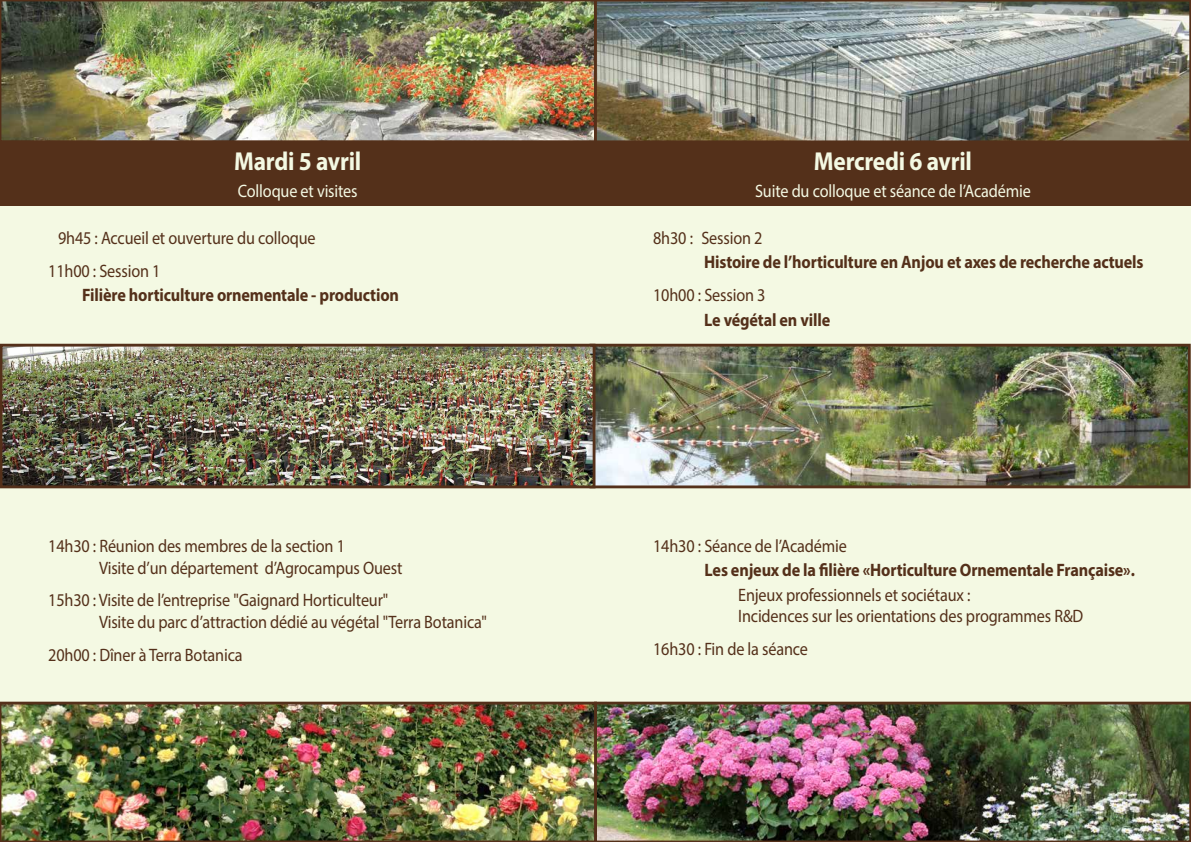
<style>
.page{position:relative;width:1191px;height:842px;background:#f4f9e3}
.page>*{position:absolute;margin:0;border:0;box-sizing:border-box;transform-origin:0 0}
.t1{font:700 26px "Myriad Pro";letter-spacing:-.01em;color:#f4f9e3;scale:.9 1}
.t2{font:18px/21.6px "Myriad Pro";letter-spacing:-.01em;color:#54301a;scale:.9 1}
.t3{font:700 18px "Myriad Pro";letter-spacing:-.01em;color:#54301a;scale:.9 1}
.t4{font:18px "Myriad Pro";letter-spacing:-.01em;color:#f4f9e3;scale:.9 1}
</style>
<div class="page">
<div style="left:0;top:142px;width:595px;height:64px;background:#54301a"></div>
<img style="left:0;top:0;width:594px;height:142px">
<img style="left:597px;top:702px;width:594px;height:140px">
<img style="left:4px;top:348px;width:1182px;height:136px">
<div style="left:589px;top:344px;width:601px;height:144px;border:3px solid #54301a"></div>
<img style="left:594px;top:0;width:597px;height:143px">
<div style="left:0;top:344px;width:595px;height:144px;border:3px solid #54301a"></div>
<div style="left:595px;top:142px;width:595px;height:64px;background:#54301a"></div>
<img style="left:0;top:702px;width:597px;height:140px">
<h1 class="t1" style="left:234px;top:144px;width:143px">Mardi 5 avril</h1>
<p class="t4" style="left:238px;top:180px;width:135px">Colloque et visites</p>
<p class="t2" style="left:48px;top:221px;width:299px;line-height:32.9px;text-indent:10px">9h45 : Accueil et ouverture du colloque<br>11h00 : Session 1</p>
<p class="t3" style="left:82px;top:283px;width:353px">Filière horticulture ornementale - production</p>
<p class="t2" style="left:99px;top:535px;width:338px;text-indent:-51px">14h30 : Réunion des membres de la section 1<br>Visite d’un département d’Agrocampus Ouest</p>
<p class="t2" style="left:99px;top:589px;width:432px;text-indent:-51px">15h30 : Visite de l’entreprise "Gaignard Horticulteur"<br>Visite du parc d’attraction dédié au végétal "Terra Botanica"</p>
<p class="t2" style="left:48px;top:644px;width:217px">20h00 : Dîner à Terra Botanica</p>
<h1 class="t1" style="left:814px;top:144px;width:177px">Mercredi 6 avril</h1>
<p class="t4" style="left:755px;top:180px;width:308px">Suite du colloque et séance de l’Académie</p>
<p class="t2" style="left:653px;top:227px;width:123px">8h30 : Session 2</p>
<p class="t3" style="left:704px;top:250px;width:490px">Histoire de l’horticulture en Anjou et axes de recherche actuels</p>
<p class="t2" style="left:653px;top:284px;width:126px">10h00 : Session 3</p>
<p class="t3" style="left:704px;top:308px;width:142px">Le végétal en ville</p>
<p class="t2" style="left:653px;top:535px;width:217px">14h30 : Séance de l’Académie</p>
<p class="t3" style="left:704px;top:558px;width:479px">Les enjeux de la filière «Horticulture Ornementale Française».</p>
<p class="t2" style="left:738px;top:584px;width:385px">Enjeux professionnels et sociétaux :<br>Incidences sur les orientations des programmes R&amp;D</p>
<p class="t2" style="left:653px;top:638px;width:173px">16h30 : Fin de la séance</p>
</div>
